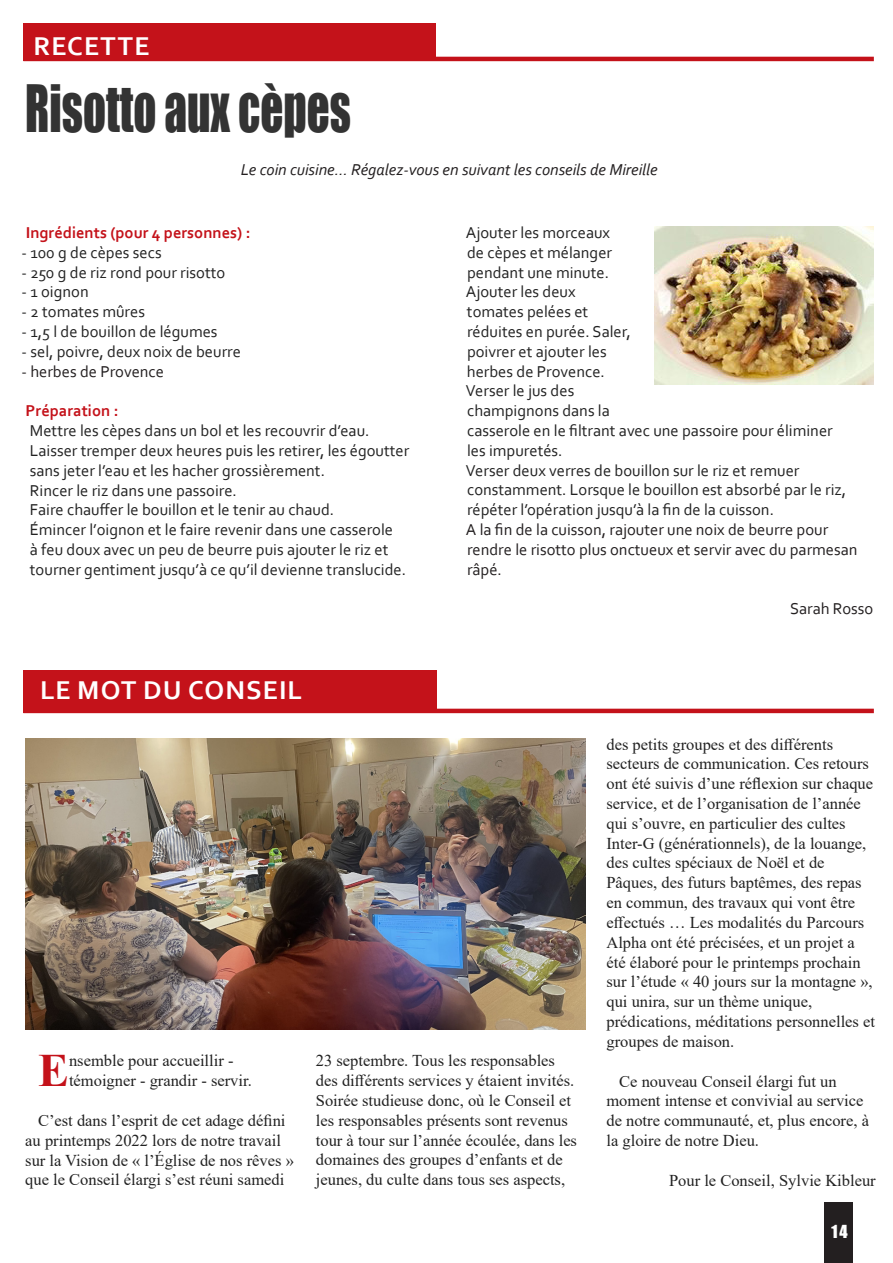
<style>
.page{position:relative;width:893px;height:1263px;background:#fff}
.page>*{position:absolute;margin:0;border:0;box-sizing:border-box;transform-origin:0 0}
.t1{font:60px "Impact";color:#333;scale:.75 1}
.t2{font:700 46.35px "Times New Roman";color:#c4121a}
.t3{font:700 27px "Corbel";letter-spacing:.04em;color:#fff}
.t4{font:16.5px/19.8px "Times New Roman";color:#222}
.t5{font:16.5px/19.8px "Corbel";color:#222}
.t6{font:16.5px/19.8px "Corbel";color:#231f20}
.t7{font:italic 16.5px "Corbel";color:#231f20}
.t8{font:700 16.5px "Corbel";color:#c4121a}
.t9{font:16.5px "Impact";color:#fff}
</style>
<div class="page">
<div style="left:825px;top:1203px;width:28px;height:60px;background:#231f20"></div>
<div style="left:23px;top:23px;width:413px;height:38px;background:#c4121a"></div>
<hr style="left:23px;top:57px;width:851px;height:4px;background:#c4121a">
<div style="left:23px;top:670px;width:414px;height:43px;background:#c4121a"></div>
<hr style="left:23px;top:709px;width:851px;height:4px;background:#c4121a">
<img style="left:654px;top:227px;width:219px;height:158px">
<img style="left:25px;top:738px;width:560px;height:291px">
<p class="t3" style="left:33px;top:29px;width:118px">RECETTE</p>
<p class="t1" style="left:25px;top:62px;width:436px">Risotto aux cèpes</p>
<p class="t7" style="left:241px;top:160px;width:418px">Le coin cuisine... Régalez-vous en suivant les conseils de Mireille</p>
<p class="t8" style="left:26px;top:222px;width:226px">Ingrédients (pour 4 personnes) :</p>
<p class="t5" style="left:22px;top:242px;width:142px">- 100 g de cèpes secs</p>
<p class="t5" style="left:22px;top:262px;width:205px">- 250 g de riz rond pour risotto</p>
<p class="t5" style="left:22px;top:282px;width:69px">- 1 oignon</p>
<p class="t5" style="left:22px;top:301px;width:125px">- 2 tomates mûres</p>
<p class="t5" style="left:22px;top:321px;width:197px">- 1,5 l de bouillon de légumes</p>
<p class="t5" style="left:22px;top:341px;width:221px">- sel, poivre, deux noix de beurre</p>
<p class="t6" style="left:22px;top:361px;width:144px">- herbes de Provence</p>
<p class="t8" style="left:26px;top:401px;width:94px">Préparation :</p>
<p class="t5" style="left:30px;top:420px;width:381px">Mettre les cèpes dans un bol et les recouvrir d’eau.<br>Laisser tremper deux heures puis les retirer, les égoutter sans jeter l’eau et les hacher grossièrement.</p>
<p class="t5" style="left:30px;top:480px;width:209px">Rincer le riz dans une passoire.</p>
<p class="t5" style="left:30px;top:500px;width:306px">Faire chauffer le bouillon et le tenir au chaud.</p>
<p class="t5" style="left:30px;top:519px;width:378px">Émincer l’oignon et le faire revenir dans une casserole<br>à feu doux avec un peu de beurre puis ajouter le riz et tourner gentiment jusqu’à ce qu’il devienne translucide.</p>
<p class="t3" style="left:40px;top:674px;width:264px">LE MOT DU CONSEIL</p>
<p class="t5" style="left:466px;top:222px;width:148px;text-align:justify">Ajouter les morceaux de cèpes et mélanger pendant une minute.</p>
<p class="t5" style="left:466px;top:282px;width:166px">Ajouter les deux tomates pelées et réduites en purée. Saler, poivrer et ajouter les herbes de Provence.</p>
<p class="t5" style="left:466px;top:381px;width:368px">Verser le jus des<br>champignons dans la<br>casserole en le filtrant avec une passoire pour éliminer les impuretés.</p>
<p class="t5" style="left:466px;top:460px;width:382px">Verser deux verres de bouillon sur le riz et remuer constamment. Lorsque le bouillon est absorbé par le riz, répéter l’opération jusqu’à la fin de la cuisson.</p>
<p class="t6" style="left:466px;top:519px;width:393px">A la fin de la cuisson, rajouter une noix de beurre pour rendre le risotto plus onctueux et servir avec du parmesan râpé.</p>
<p class="t6" style="left:790px;top:599px;width:85px">Sarah Rosso</p>
<p class="t2" style="left:38px;top:1037px;width:32px">E</p>
<p class="t4" style="left:69px;top:1050px;width:184px">nsemble pour accueillir - témoigner - grandir - servir.</p>
<p class="t4" style="left:25px;top:1110px;width:270px;text-indent:13px">C’est dans l’esprit de cet adage défini au printemps 2022 lors de notre travail sur la Vision de « l’Église de nos rêves » que le Conseil élargi s’est réuni samedi</p>
<p class="t4" style="left:316px;top:1050px;width:263px">23 septembre. Tous les responsables des différents services y étaient invités.<br>Soirée studieuse donc, où le Conseil et les responsables présents sont revenus tour à tour sur l’année écoulée, dans les domaines des groupes d’enfants et de jeunes, du culte dans tous ses aspects,</p>
<p class="t4" style="left:606px;top:734px;width:270px">des petits groupes et des différents secteurs de communication. Ces retours ont été suivis d’une réflexion sur chaque service, et de l’organisation de l’année qui s’ouvre, en particulier des cultes Inter-G (générationnels), de la louange, des cultes spéciaux de Noël et de Pâques, des futurs baptêmes, des repas en commun, des travaux qui vont être effectués … Les modalités du Parcours Alpha ont été précisées, et un projet a été élaboré pour le printemps prochain sur l’étude « 40 jours sur la montagne », qui unira, sur un thème unique, prédications, méditations personnelles et groupes de maison.</p>
<p class="t4" style="left:606px;top:1070px;width:264px;text-indent:13px">Ce nouveau Conseil élargi fut un moment intense et convivial au service de notre communauté, et, plus encore, à la gloire de notre Dieu.</p>
<p class="t4" style="left:669px;top:1170px;width:208px">Pour le Conseil, Sylvie Kibleur</p>
<p class="t9" style="left:830px;top:1218px;width:19px">14</p>
</div>
